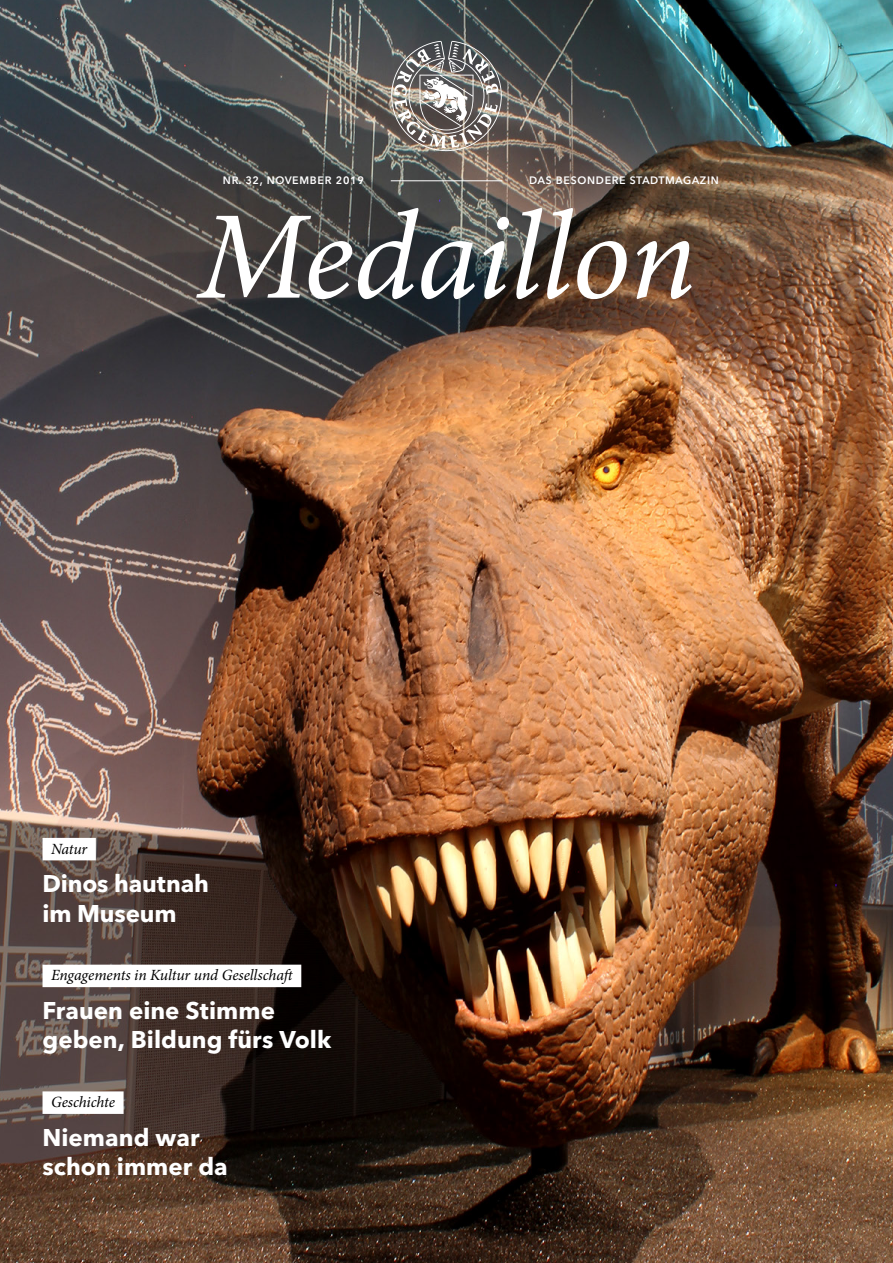
<style>
.page{position:relative;width:893px;height:1263px;background:#fff}
.page>*{position:absolute;margin:0;border:0;box-sizing:border-box;transform-origin:0 0}
.t1{font:italic 126px "Minion Pro";letter-spacing:-.005em;color:#fff}
.US_Artikeltitel{font:700 24px/29.2px "Avenir Next LT Pro";color:#fff}
.US_Rubrik{font:italic 15.6px "Minion Pro";letter-spacing:-.01em;color:#000}
.US_Smallcaps{font:500 14.1px "Avenir Next LT Pro";letter-spacing:.005em;color:#fff}
.US_Smallcaps_RB{font:500 14.1px "Avenir Next LT Pro";letter-spacing:.005em;color:#fff}
</style>
<div class="page">
<img style="left:0;top:0;width:893px;height:1263px">
<svg style="left:492px;top:120px;width:135px;height:136px;background:#65574f"></svg>
<img style="left:391px;top:41px;width:111px;height:110px">
<hr style="left:391px;top:180px;width:111px;height:1px;background:#fff">
<div style="left:43px;top:838px;width:53px;height:22px;background:#fff"></div>
<div style="left:43px;top:965px;width:258px;height:22px;background:#fff"></div>
<div style="left:43px;top:1091px;width:81px;height:23px;background:#fff"></div>
<p class="US_Smallcaps_RB" style="left:223px;top:170px;width:78px">nr. 32, november</p>
<p class="US_Smallcaps_RB" style="left:335px;top:170px;width:30px">2019</p>
<p class="US_Smallcaps" style="left:529px;top:171px;width:192px">DAS BESONDERE STADTMAGAZIN</p>
<p class="t1" style="left:197px;top:171px;width:501px">Medaillon</p>
<p class="US_Rubrik" style="left:51px;top:838px;width:38px">Natur</p>
<p class="US_Artikeltitel" style="left:43px;top:869px;width:168px">Dinos hautnah im Museum</p>
<p class="US_Rubrik" style="left:51px;top:965px;width:246px">Engagements in Kultur und Gesellschaft</p>
<p class="US_Artikeltitel" style="left:43px;top:996px;width:290px">Frauen eine Stimme geben, Bildung fürs Volk</p>
<p class="US_Rubrik" style="left:51px;top:1091px;width:66px">Geschichte</p>
<p class="US_Artikeltitel" style="left:43px;top:1123px;width:187px">Niemand war schon immer da</p>
</div>
